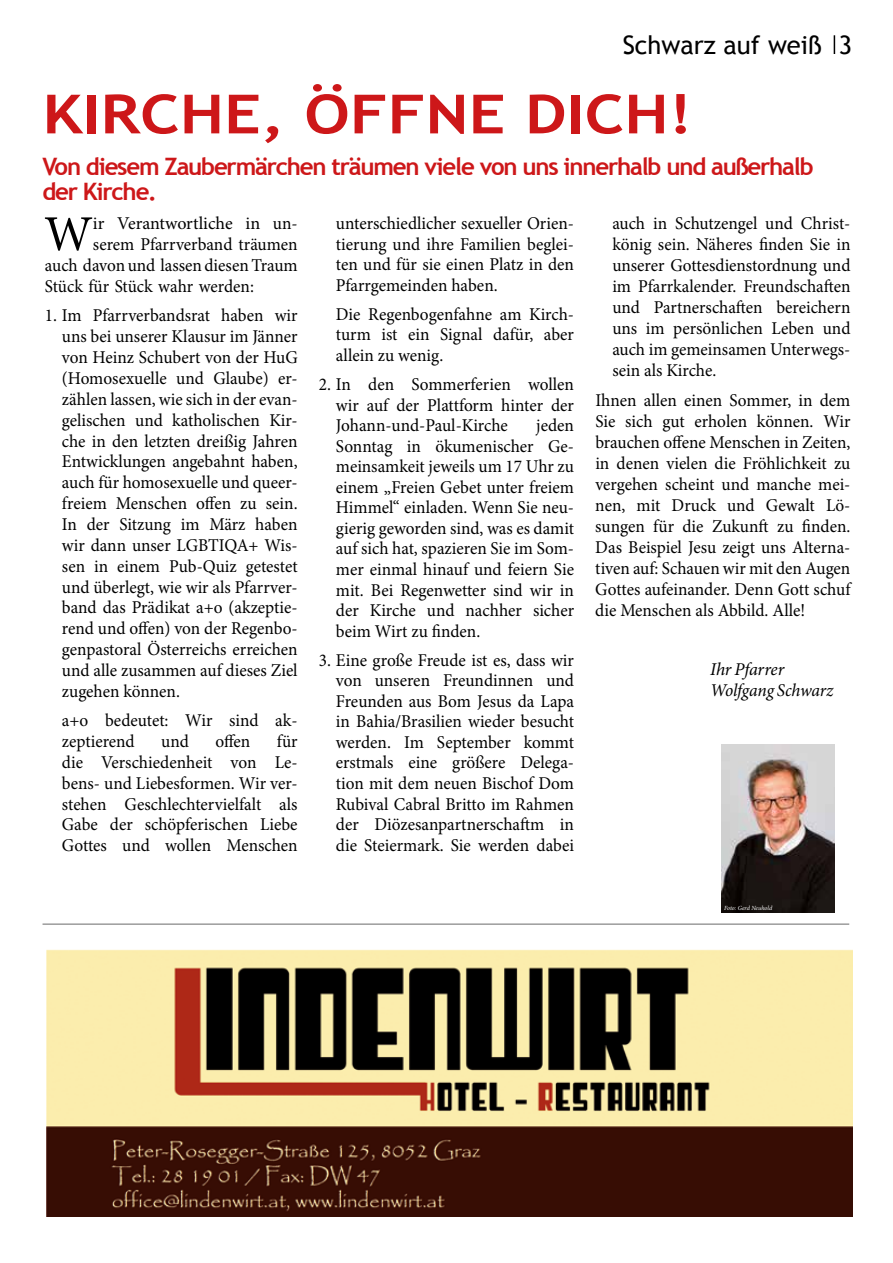
<style>
.page{position:relative;width:893px;height:1263px;background:#fff}
.page>*{position:absolute;margin:0;border:0;box-sizing:border-box;transform-origin:0 0}
.t1{font:700 54px "Trebuchet MS";color:#cd1719;scale:1.2 1}
.t2{font:50.25px "Minion Pro";color:#000}
.t3{font:25.5px "Trebuchet MS";color:#000}
.t4{font:700 24px/25.5px "Trebuchet MS";letter-spacing:-.05em;color:#cd1719}
.t5{font:18px/20.5px "Minion Pro";color:#000;text-align:justify;scale:.96 1}
.t6{font:italic 18px/21px "Minion Pro";letter-spacing:-.01em;color:#000}
.t7{font:18px "Minion Pro";color:#000}
.t8{font:italic 6.3px "Minion Pro";letter-spacing:-.01em;color:#fff}
</style>
<div class="page">
<svg style="left:834px;top:35px;width:1px;height:19px"></svg>
<img style="left:46px;top:949px;width:807px;height:267px">
<hr style="left:43px;top:923px;width:806px;height:2px;background:#000">
<img style="left:722px;top:744px;width:112px;height:169px">
<h3 class="t3" style="left:623px;top:30px;width:201px">Schwarz auf weiß</h3>
<h1 class="t1" style="left:43px;top:80px;width:543px">KIRCHE, ÖFFNE DICH!</h1>
<h3 class="t4" style="left:43px;top:153px;width:773px">Von diesem Zaubermärchen träumen viele von uns innerhalb und außerhalb der Kirche.</h3>
<h3 class="t3" style="left:839px;top:30px;width:15px">3</h3>
<h2 class="t2" style="left:44px;top:200px;width:50px">W</h2>
<p class="t7" style="left:93px;top:211px;width:206px">ir Verantwortliche in un-</p>
<p class="t5" style="left:93px;top:234px;width:215px">serem Pfarrverband träumen</p>
<p class="t5" style="left:45px;top:255px;width:265px">auch davon und lassen diesen Traum</p>
<p class="t5" style="left:45px;top:276px;width:219px">Stück für Stück wahr werden:</p>
<p class="t5" style="left:62px;top:305px;width:247px;text-indent:-17px">1. Im Pfarrverbandsrat haben wir uns bei unserer Klausur im Jänner von Heinz Schubert von der HuG (Homosexuelle und Glaube) er&shy;zählen lassen, wie sich in der evan&shy;gelischen und katholischen Kir&shy;che in den letzten dreißig Jahren Entwicklungen angebahnt haben, auch für homosexuelle und queer&shy;freiem Menschen offen zu sein.<br>In der Sitzung im März haben wir dann unser LGBTIQA+ Wis&shy;sen in einem Pub-Quiz getestet und überlegt, wie wir als Pfarrver&shy;band das Prädikat a+o (akzeptie&shy;rend und offen) von der Regenbo&shy;genpastoral Österreichs erreichen und alle zusammen auf dieses Ziel zugehen können.</p>
<p class="t5" style="left:62px;top:710px;width:247px">a+o bedeutet: Wir sind ak&shy;zeptierend</p>
<p class="t5" style="left:62px;top:731px;width:247px;text-indent:215px">für die Verschiedenheit von Le&shy;bens- und Liebesformen. Wir ver&shy;stehen Geschlechtervielfalt als Gabe der schöpferischen Liebe Gottes und wollen Menschen</p>
<p class="t5" style="left:161px;top:731px;width:30px">und</p>
<p class="t5" style="left:215px;top:731px;width:38px">offen</p>
<p class="t5" style="left:336px;top:213px;width:250px">unterschiedlicher sexueller Orien&shy;tierung und ihre Familien beglei&shy;ten und für sie einen Platz in den Pfarrgemeinden haben.</p>
<p class="t5" style="left:336px;top:304px;width:250px">Die Regenbogenfahne am Kirch&shy;turm ist ein Signal dafür, aber allein zu wenig.</p>
<p class="t5" style="left:336px;top:374px;width:250px;text-indent:-17px">2. In den Sommerferien wollen wir auf der Plattform hinter der Johann-und-Paul-Kirche</p>
<p class="t5" style="left:336px;top:415px;width:250px;text-indent:200px">jeden Sonntag in ökumenischer Ge&shy;meinsamkeit jeweils um 17 Uhr zu einem „Freien Gebet unter freiem Himmel“ einladen. Wenn Sie neu&shy;gierig geworden sind, was es damit auf sich hat, spazieren Sie im Som&shy;mer einmal hinauf und feiern Sie mit. Bei Regenwetter sind wir in der Kirche und nachher sicher beim Wirt zu finden.</p>
<p class="t5" style="left:336px;top:650px;width:250px;text-indent:-17px">3. Eine große Freude ist es, dass wir von unseren Freundinnen und Freunden aus Bom Jesus da Lapa in Bahia/Brasilien wieder besucht werden. Im September kommt erstmals eine größere Delega&shy;tion mit dem neuen Bischof Dom Rubival Cabral Britto im Rahmen der Diözesanpartnerschaftm in die Steiermark. Sie werden dabei</p>
<p class="t5" style="left:612px;top:213px;width:250px;line-height:21px">auch in Schutzengel und Christ&shy;könig sein. Näheres finden Sie in unserer Gottesdienstordnung und im Pfarrkalender. Freundschaften und Partnerschaften bereichern uns im persönlichen Leben und auch im gemeinsamen Unterwegs&shy;sein als Kirche.</p>
<p class="t5" style="left:595px;top:389px;width:267px;line-height:21px">Ihnen allen einen Sommer, in dem Sie sich gut erholen können. Wir brauchen offene Menschen in Zeiten, in denen vielen die Fröhlichkeit zu vergehen scheint und manche mei&shy;nen, mit Druck und Gewalt Lö&shy;sungen für die Zukunft zu finden.<br>Das Beispiel Jesu zeigt uns Alterna&shy;tiven auf: Schauen wir mit den Augen Gottes aufeinander. Denn Gott schuf die Menschen als Abbild. Alle!</p>
<p class="t6" style="left:710px;top:658px;width:125px">Ihr Pfarrer<br>Wolfgang Schwarz</p>
<p class="t8" style="left:724px;top:903px;width:50px">Foto: Gerd Neuhold</p>
</div>
